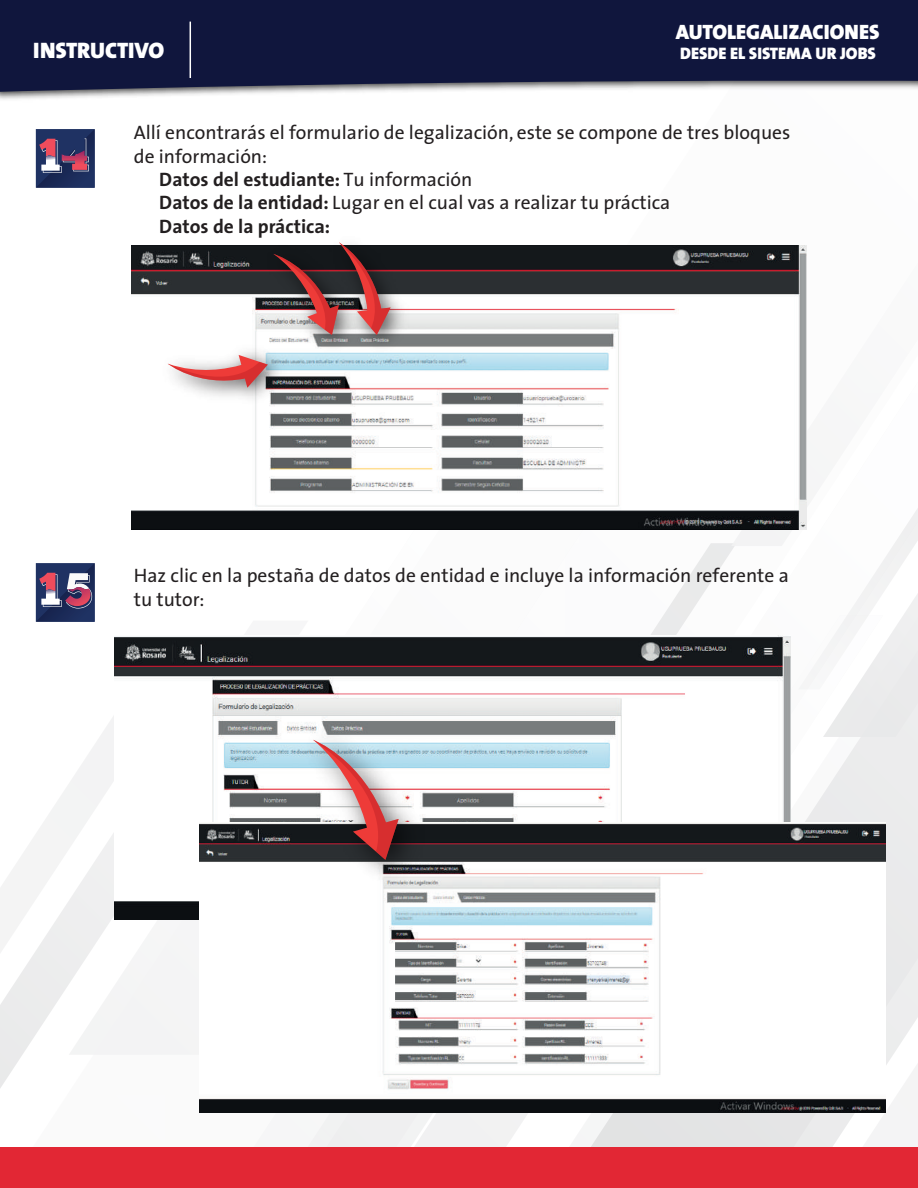
<style>
.page{position:relative;width:918px;height:1188px;background:#fff}
.page>*{position:absolute;margin:0;border:0;box-sizing:border-box;transform-origin:0 0}
.t1{font:900 22.5px "The Sans";letter-spacing:-.005em;color:#fff}
.t2{font:900 20.85px "The Sans";color:#fff}
.t3{font:19.5px/23.4px "The Sans";color:#231f20}
.t4{font:700 19.5px "The Sans";color:#231f20}
.t5{font:900 16.8px "The Sans";color:#fff}
.s1{font-weight:400}
.s2{font-weight:700}
</style>
<div class="page">
<svg style="left:35px;top:129px;width:60px;height:492px"></svg>
<svg style="left:69px;top:517px;width:26px;height:104px"></svg>
<svg style="left:0;top:716px;width:114px;height:372px"></svg>
<svg style="left:595px;top:737px;width:323px;height:410px"></svg>
<svg style="left:778px;top:635px;width:105px;height:188px"></svg>
<svg style="left:111px;top:739px;width:484px;height:408px"></svg>
<svg style="left:651px;top:543px;width:84px;height:92px"></svg>
<svg style="left:798px;top:635px;width:25px;height:54px"></svg>
<svg style="left:731px;top:499px;width:79px;height:47px"></svg>
<svg style="left:823px;top:508px;width:95px;height:229px"></svg>
<div style="left:0;top:1147px;width:918px;height:41px;background:#e22734"></div>
<svg style="left:0;top:0;width:918px;height:92px;background:#1f2448"></svg>
<hr style="left:190px;top:22px;width:1px;height:56px;background:#fff">
<img style="left:131px;top:245px;width:676px;height:285px">
<img style="left:149px;top:337px;width:146px;height:78px">
<svg style="left:168px;top:355px;width:100px;height:33px"></svg>
<img style="left:255px;top:245px;width:66px;height:117px">
<img style="left:321px;top:245px;width:96px;height:117px">
<svg style="left:273px;top:242px;width:118px;height:93px;background:#795556"></svg>
<img style="left:115px;top:636px;width:676px;height:284px">
<img style="left:199px;top:823px;width:686px;height:289px">
<img style="left:287px;top:714px;width:149px;height:184px">
<svg style="left:313px;top:740px;width:86px;height:120px"></svg>
<p class="t2" style="left:676px;top:15px;width:205px">AUTOLEGALIZACIONES</p>
<p class="t1" style="left:33px;top:31px;width:133px">INSTRUCTIVO</p>
<p class="t5" style="left:680px;top:39px;width:197px">DESDE EL SISTEMA UR JOBS</p>
<p class="t3" style="left:134px;top:120px;width:658px">Allí encontrarás el formulario de legalización, este se compone de tres bloques</p>
<p class="t3" style="left:134px;top:144px;width:135px">de información:</p>
<p class="t4" style="left:159px;top:163px;width:315px">Datos del estudiante: <span class="s1">Tu información</span></p>
<p class="t3" style="left:159px;top:191px;width:513px"><span class="s2">Datos de la entidad:</span> Lugar en el cual vas a realizar tu práctica</p>
<p class="t4" style="left:159px;top:210px;width:172px">Datos de la práctica:</p>
<p class="t3" style="left:134px;top:564px;width:657px">Haz clic en la pestaña de datos de entidad e incluye la información referente a tu tutor:</p>
</div>
